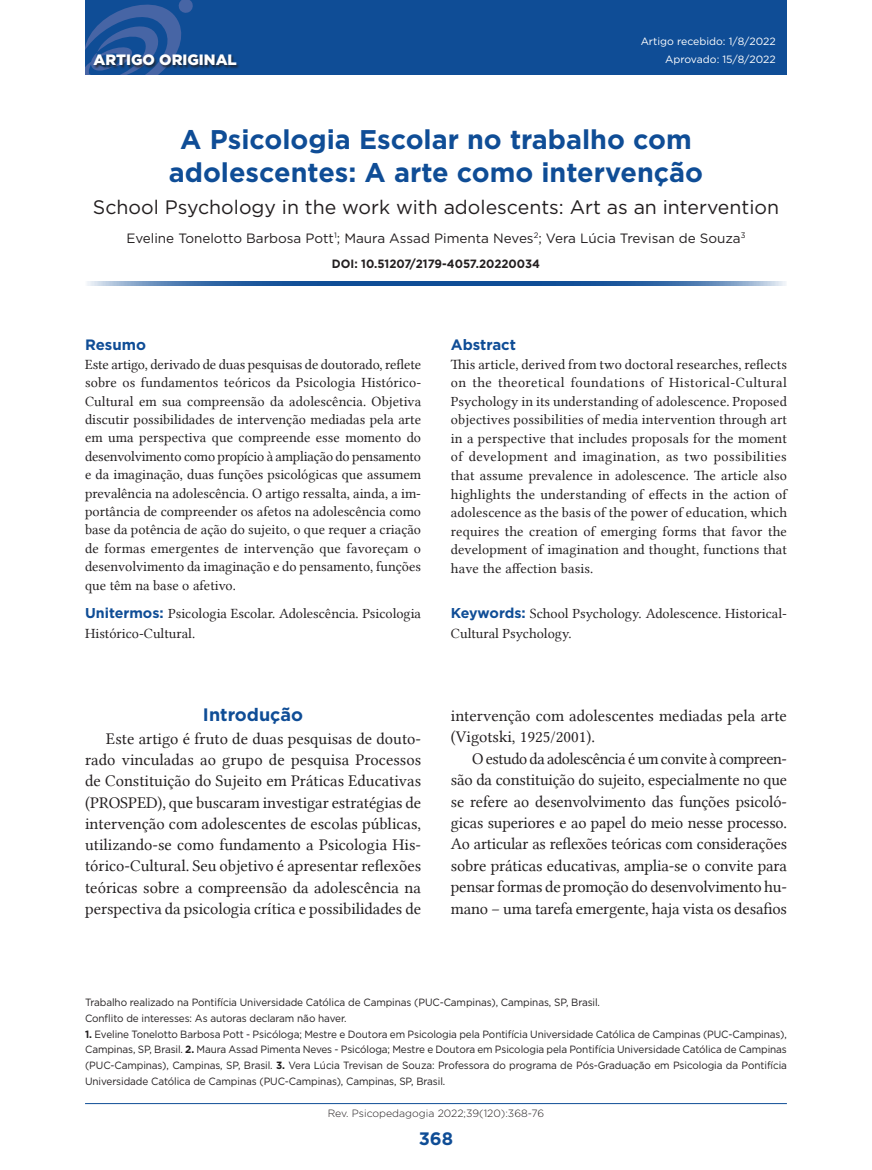
<style>
.page{position:relative;width:872px;height:1170px;background:#fff}
.page>*{position:absolute;margin:0;border:0;box-sizing:border-box;transform-origin:0 0}
.t1{font:700 27px/32.4px "Gotham";color:#0f4d96;text-align:center}
.t2{font:19.5px "Gotham";color:#231f20}
.t3{font:700 18px "Gotham";color:#0f4d96}
.t4{font:16.5px/21.1px "Lin Libertine";letter-spacing:-.005em;color:#231f20;text-align:justify}
.t5{font:900 15px "Gotham";color:#fff}
.t6{font:700 15px "Gotham";color:#0f4d96}
.t7{font:14.25px/18.5px "Lin Libertine";color:#231f20;text-align:justify}
.t8{font:13.5px "Gotham";color:#231f20}
.t9{font:700 12px "Gotham";color:#231f20;scale:.95 1}
.t10{font:10.5px/15.8px "Gotham";letter-spacing:-.01em;color:#231f20;scale:.95 1}
.t11{font:10.5px/17.2px "Gotham";color:#fff;text-align:right}
.t12{font:300 10.5px "Gotham";color:#231f20}
.s1{font-family:"Gotham";font-weight:700;color:#0f4d96}
.s2{font-weight:700}
</style>
<div class="page">
<hr style="left:85px;top:1103px;width:702px;height:1px;background:#0f4d96">
<div style="left:85px;top:0;width:702px;height:75px;background:#0f4d96"></div>
<svg style="left:85px;top:0;width:108px;height:75px"></svg>
<div style="left:94px;top:54px;width:146px;height:15px;background:#231f20;opacity:.75"></div>
<svg style="left:87px;top:281px;width:699px;height:4px;background:#3a6ca8"></svg>
<p class="t5" style="left:94px;top:49px;width:145px">ARTIGO ORIGINAL</p>
<p class="t11" style="left:640px;top:33px;width:137px">Artigo recebido: 1/8/2022<br>Aprovado: 15/8/2022</p>
<h1 class="t1" style="left:169px;top:123px;width:536px">A Psicologia Escolar no trabalho com adolescentes: A arte como intervenção</h1>
<h2 class="t2" style="left:93px;top:194px;width:687px">School Psychology in the work with adolescents: Art as an intervention</h2>
<p class="t8" style="left:126px;top:229px;width:620px">Eveline Tonelotto Barbosa Pott<sup>1</sup>; Maura Assad Pimenta Neves<sup>2</sup>; Vera Lúcia Trevisan de Souza<sup>3</sup></p>
<p class="t9" style="left:332px;top:255px;width:220px">DOI: 10.51207/2179-4057.20220034</p>
<p class="t6" style="left:85px;top:335px;width:62px">Resumo</p>
<p class="t7" style="left:85px;top:355px;width:338px">Este artigo, derivado de duas pesquisas de doutorado, reflete sobre os fundamentos teóricos da Psicologia Histórico-Cultural em sua compreensão da adolescência. Objetiva discutir possibilidades de intervenção mediadas pela arte em uma perspectiva que compreende esse momento do desenvolvimento como propício à ampliação do pensamento e da imaginação, duas funções psicológicas que assumem prevalência na adolescência. O artigo ressalta, ainda, a im&shy;portância de compreender os afetos na adolescência como base da potência de ação do sujeito, o que requer a criação de formas emergentes de intervenção que favoreçam o desenvolvimento da imaginação e do pensamento, funções que têm na base o afetivo.</p>
<p class="t7" style="left:85px;top:603px;width:337px;line-height:20px"><span class="s1">Unitermos:</span> Psicologia Escolar. Adolescência. Psicologia<br>Histórico-Cultural.</p>
<p class="t3" style="left:203px;top:702px;width:102px">Introdução</p>
<p class="t4" style="left:85px;top:728px;width:338px;text-indent:21px">Este artigo é fruto de duas pesquisas de douto&shy;rado vinculadas ao grupo de pesquisa Processos de Constituição do Sujeito em Práticas Educativas (PROSPED), que buscaram investigar estratégias de intervenção com adolescentes de escolas públicas, utilizando-se como fundamento a Psicologia His&shy;tórico-Cultural. Seu objetivo é apresentar reflexões teóricas sobre a compreensão da adolescência na perspectiva da psicologia crítica e possibilidades de</p>
<p class="t6" style="left:451px;top:335px;width:67px">Abstract</p>
<p class="t7" style="left:451px;top:355px;width:338px">This article, derived from two doctoral researches, reflects on the theoretical foundations of Historical-Cultural Psychology in its understanding of adolescence. Proposed objectives possibilities of media intervention through art in a perspective that includes proposals for the moment of development and imagination, as two possibilities that assume prevalence in adolescence. The article also highlights the understanding of effects in the action of adolescence as the basis of the power of education, which requires the creation of emerging forms that favor the development of imagination and thought, functions that have the affection basis.</p>
<p class="t7" style="left:451px;top:603px;width:337px;line-height:20px"><span class="s1">Keywords:</span> School Psychology. Adolescence. Historical-<br>Cultural Psychology.</p>
<p class="t4" style="left:451px;top:705px;width:337px">intervenção com adolescentes mediadas pela arte (Vigotski, 1925/2001).</p>
<p class="t4" style="left:451px;top:747px;width:338px;text-indent:21px">O estudo da adolescência é um convite à compreen&shy;são da constituição do sujeito, especialmente no que se refere ao desenvolvimento das funções psicoló&shy;gicas superiores e ao papel do meio nesse processo.<br>Ao articular as reflexões teóricas com considerações sobre práticas educativas, amplia-se o convite para pensar formas de promoção do desenvolvimento hu&shy;mano − uma tarefa emergente, haja vista os desafios</p>
<p class="t10" style="left:85px;top:994px;width:543px">Trabalho realizado na Pontifícia Universidade Católica de Campinas (PUC-Campinas), Campinas, SP, Brasil.<br>Conflito de interesses: As autoras declaram não haver.</p>
<p class="t10" style="left:85px;top:1025px;width:740px;text-align:justify"><span class="s2">1.</span> Eveline Tonelotto Barbosa Pott - Psicóloga; Mestre e Doutora em Psicologia pela Pontifícia Universidade Católica de Campinas (PUC-Campinas), Campinas, SP, Brasil. <span class="s2">2.</span> Maura Assad Pimenta Neves - Psicóloga; Mestre e Doutora em Psicologia pela Pontifícia Universidade Católica de Campinas (PUC-Campinas), Campinas, SP, Brasil. <span class="s2">3.</span> Vera Lúcia Trevisan de Souza: Professora do programa de Pós-Graduação em Psicologia da Pontifícia Universidade Católica de Campinas (PUC-Campinas), Campinas, SP, Brasil.</p>
<p class="t12" style="left:328px;top:1106px;width:218px">Rev. Psicopedagogia 2022;39(120):368-76</p>
<p class="t3" style="left:419px;top:1126px;width:36px">368</p>
</div>
